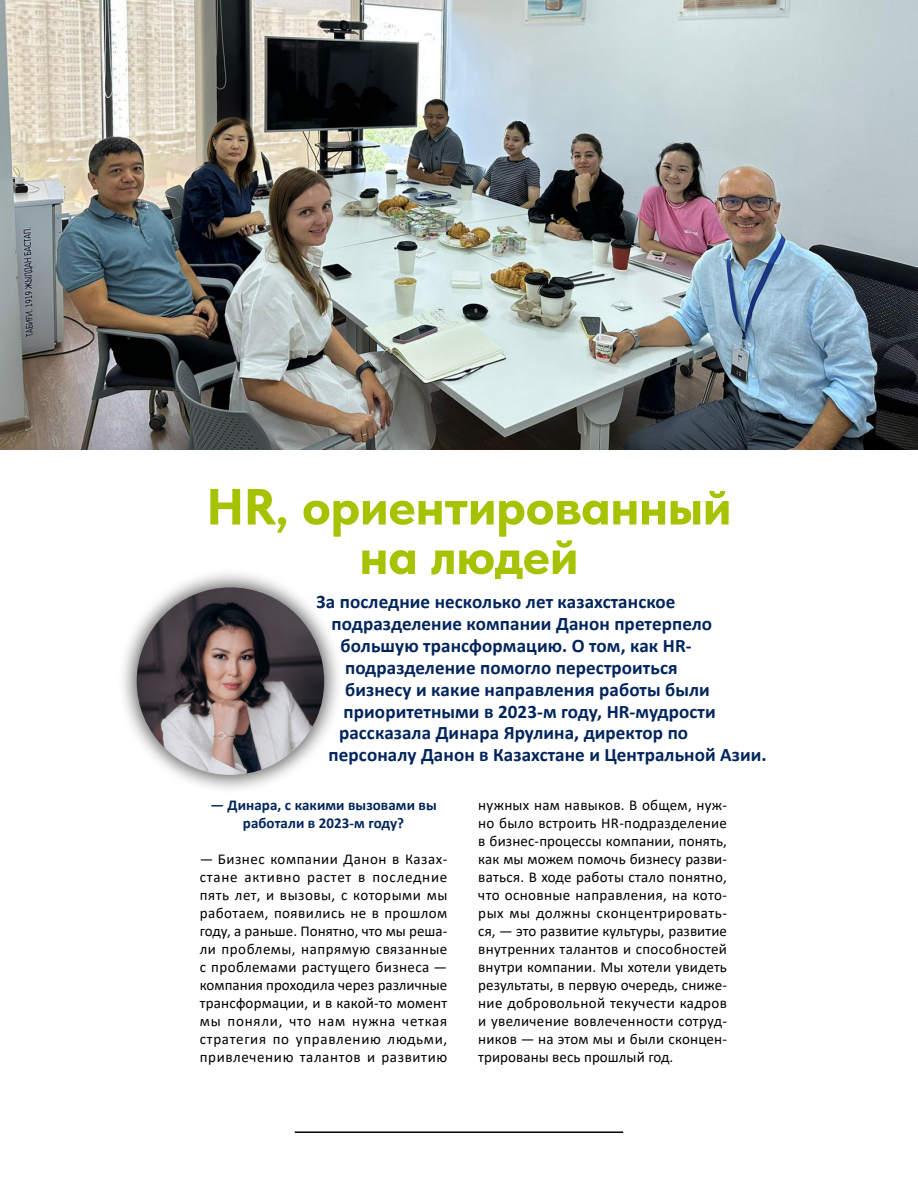
<style>
.page{position:relative;width:918px;height:1188px;background:#fff}
.page>*{position:absolute;margin:0;border:0;box-sizing:border-box;transform-origin:0 0}
.t1{font:800 50.7px/49.5px "Tilda Sans";color:#a6c200;text-align:center}
.t2{font:700 19.05px "Calibri";letter-spacing:.005em;color:#00245c}
.t3{font:15px/18px "Calibri";letter-spacing:.02em;color:#000;text-align:justify}
.t4{font:700 15px/18px "Calibri";letter-spacing:.005em;color:#00245c;text-align:center}
</style>
<div class="page">
<hr style="left:295px;top:1131px;width:328px;height:2px;background:#000">
<img style="left:0;top:0;width:918px;height:450px">
<div style="left:118px;top:568px;width:225px;height:226px;background:#000;opacity:.61"></div>
<img style="left:137px;top:587px;width:187px;height:188px;border-radius:94px">
<h1 class="t1" style="left:207px;top:483px;width:526px">HR, ориентированный на людей</h1>
<p class="t2" style="left:317px;top:589px;width:360px">За последние несколько лет казахстанское</p>
<p class="t2" style="left:332px;top:610px;width:382px">подразделение компании Данон претерпело</p>
<p class="t2" style="left:341px;top:632px;width:353px">большую трансформацию. О том, как HR-</p>
<p class="t2" style="left:345px;top:654px;width:334px">подразделение помогло перестроиться</p>
<p class="t2" style="left:345px;top:676px;width:366px">бизнесу и какие направления работы были</p>
<p class="t2" style="left:344px;top:698px;width:374px">приоритетными в 2023‑м году, HR-мудрости</p>
<p class="t2" style="left:339px;top:720px;width:351px">рассказала Динара Ярулина, директор по</p>
<p class="t2" style="left:329px;top:742px;width:440px">персоналу Данон в Казахстане и Центральной Азии.</p>
<p class="t4" style="left:210px;top:796px;width:228px">— Динара, с какими вызовами вы работали в 2023‑м году?</p>
<p class="t3" style="left:200px;top:850px;width:249px">— Бизнес компании Данон в Казах&shy;стане активно растет в последние пять лет, и вызовы, с которыми мы работаем, появились не в прошлом году, а раньше. Понятно, что мы реша&shy;ли проблемы, напрямую связанные с проблемами растущего бизнеса — компания проходила через различные трансформации, и в какой-то момент мы поняли, что нам нужна четкая стратегия по управлению людьми, привлечению талантов и развитию</p>
<p class="t3" style="left:478px;top:796px;width:250px">нужных нам навыков. В общем, нуж&shy;но было встроить HR-подразделение в бизнес-процессы компании, понять, как мы можем помочь бизнесу разви&shy;ваться. В ходе работы стало понятно, что основные направления, на кото&shy;рых мы должны сконцентрировать&shy;ся, — это развитие культуры, развитие внутренних талантов и способностей внутри компании. Мы хотели увидеть результаты, в первую очередь, сниже&shy;ние добровольной текучести кадров и увеличение вовлеченности сотруд&shy;ников — на этом мы и были сконцен&shy;трированы весь прошлый год.</p>
</div>
